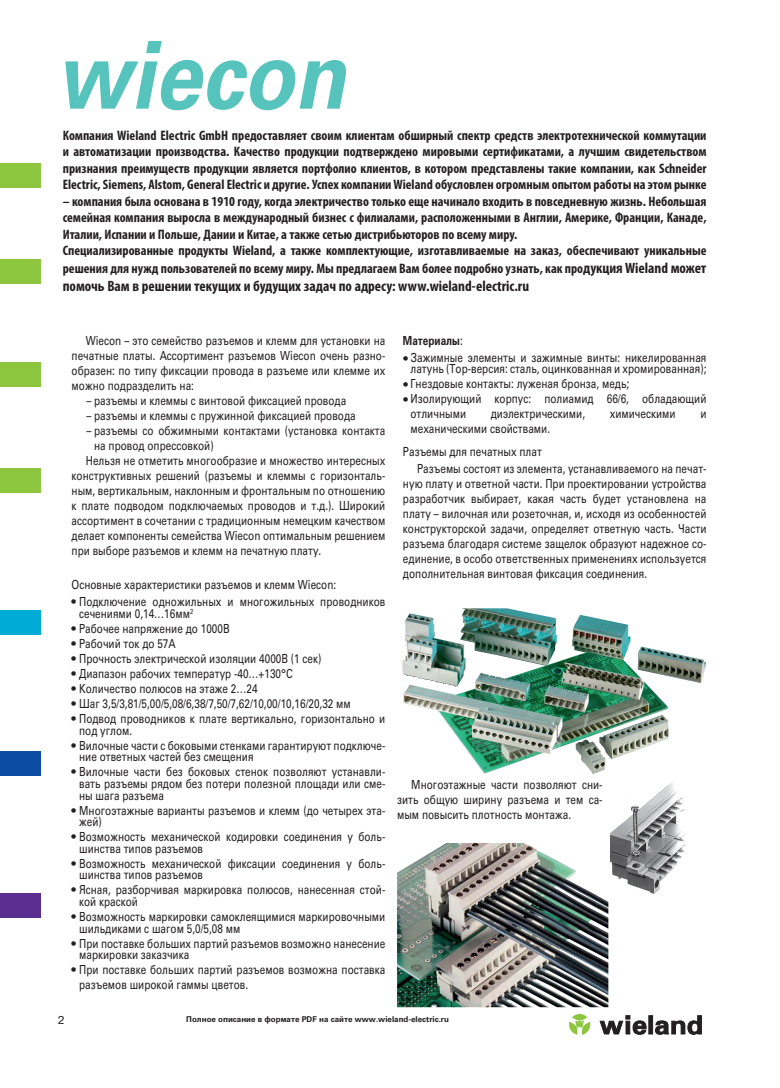
<style>
.page{position:relative;width:780px;height:1088px;background:#fff}
.page>*{position:absolute;margin:0;border:0;box-sizing:border-box;transform-origin:0 0}
.t1{font:italic 700 93.75px "Univers WCYC";color:#57c3bd;scale:1.12 1}
.t2{font:700 condensed 15px "Myriad Pro";color:#231f20}
.t3{font:700 condensed 13.75px/16.5px "Myriad Pro";color:#231f20;text-align:justify}
.t4{font:12.5px/15px "Univers WCYC";color:#231f20}
.t5{font:700 12.5px "Univers WCYC";color:#231f20}
.t6{font:700 8px "Univers WCYC";color:#231f20;scale:1.25 1}
.s1{font-size:15px}
.s2{font-weight:400}
</style>
<div class="page">
<div style="left:0;top:362px;width:41px;height:25px;background:#8bc63e"></div>
<div style="left:0;top:259px;width:41px;height:25px;background:#8bc63e"></div>
<div style="left:0;top:163px;width:41px;height:25px;background:#8bc63e"></div>
<div style="left:0;top:468px;width:41px;height:25px;background:#8bc63e"></div>
<div style="left:0;top:610px;width:41px;height:24px;background:#00acd5"></div>
<div style="left:0;top:751px;width:41px;height:25px;background:#0d4da1"></div>
<div style="left:0;top:893px;width:41px;height:25px;background:#5b2e91"></div>
<svg style="left:599px;top:1015px;width:102px;height:20px"></svg>
<svg style="left:569px;top:1014px;width:21px;height:21px"></svg>
<img style="left:402px;top:608px;width:303px;height:166px">
<img style="left:397px;top:843px;width:211px;height:164px">
<img style="left:610px;top:782px;width:76px;height:111px">
<h1 class="t1" style="left:56px;top:20px;width:260px">wiecon</h1>
<p class="t3" style="left:63px;top:127px;width:645px">Компания Wieland Electric GmbH предоставляет своим клиентам обширный спектр средств электротехнической коммутации и автоматизации производства. Качество продукции подтверждено мировыми сертификатами, а лучшим свидетельством признания преимуществ продукции является портфолио клиентов, в котором представлены такие компании, как Schneider Electric, Siemens, Alstom, General Electric и другие. Успех компании Wieland обусловлен огромным опытом работы на этом рынке</p>
<p class="t3" style="left:63px;top:193px;width:645px;text-align:left">– компания была основана в 1910 году, когда электричество только еще начинало входить в повседневную жизнь. Небольшая семейная компания выросла в международный бизнес с филиалами, расположенными в Англии, Америке, Франции, Канаде, Италии, Испании и Польше, Дании и Китае, а также сетью дистрибьюторов по всему миру.<br>Специализированные продукты Wieland, а также комплектующие, изготавливаемые на заказ, обеспечивают уникальные</p>
<p class="t3" style="left:63px;top:260px;width:645px">решения для нужд пользователей по всему миру. Мы предлагаем Вам более подробно узнать, как про<span class="s1">дукция Wieland может</span></p>
<p class="t2" style="left:63px;top:277px;width:468px">помочь Вам в решении текущих и будущих задач по адресу: www.wieland-electric.ru</p>
<p class="t4" style="left:72px;top:332px;width:315px;text-align:justify;text-indent:14px">Wiecon – это семейство разъемов и клемм для установки на пе чат ные платы. Ассортимент разъемов Wiecon очень разно&shy;образен: по типу фиксации провода в разъеме или клемме их можно под раз де лить на:</p>
<p class="t4" style="left:87px;top:392px;width:261px">– разъемы и клеммы с винтовой фиксацией провода</p>
<p class="t4" style="left:87px;top:407px;width:270px">– разъемы и клеммы с пружинной фиксацией провода</p>
<p class="t4" style="left:87px;top:422px;width:300px">– разъемы со обжимными контактами (установка контакта</p>
<p class="t4" style="left:94px;top:437px;width:121px">на про во д опрессовкой)</p>
<p class="t4" style="left:86px;top:452px;width:301px">Нельзя не отметить многообразие и множество интересных</p>
<p class="t4" style="left:72px;top:467px;width:315px">кон структивных решений (разъемы и клеммы с горизонталь-</p>
<p class="t4" style="left:72px;top:482px;width:315px">ным, вер тикальным, наклонным и фронтальным по отношению</p>
<p class="t4" style="left:72px;top:497px;width:315px">к плате под водом подключаемых проводов и т.д.). Широкий</p>
<p class="t4" style="left:72px;top:512px;width:315px">ассортимент в со че тании с традиционным немецким качеством</p>
<p class="t4" style="left:72px;top:527px;width:315px">делает компоненты семейства Wiecon оп ти мальным ре шением</p>
<p class="t4" style="left:72px;top:542px;width:251px">при выборе разъемов и клемм на печатную пла ту.</p>
<p class="t4" style="left:72px;top:577px;width:266px">Основные характеристики разъемов и клемм Wiecon:</p>
<p class="t4" style="left:79px;top:596px;width:308px;line-height:11.6px;text-indent:-8px">• Подключение одножильных и многожильных проводников се че ниями 0,14…16мм<sup>2</sup></p>
<p class="t4" style="left:72px;top:621px;width:160px">• Рабочее напряжение до 1000В</p>
<p class="t4" style="left:72px;top:636px;width:106px">• Рабочий ток до 57А</p>
<p class="t4" style="left:72px;top:651px;width:251px">• Прочность электрической изоляции 4000В (1 сек)</p>
<p class="t4" style="left:72px;top:666px;width:223px">• Диапазон рабочих температур -40…+130°С</p>
<p class="t4" style="left:72px;top:681px;width:187px">• Количество полюсов на этаже 2…24</p>
<p class="t4" style="left:72px;top:696px;width:281px">• Шаг 3,5/3,81/5,00/5,08/6,38/7,50/7,62/10,00/10,16/20,32 мм</p>
<p class="t4" style="left:79px;top:713px;width:308px;line-height:11.6px;text-indent:-8px">• Подвод проводников к плате вертикально, горизонтально и под уг лом.</p>
<p class="t4" style="left:79px;top:739px;width:308px;line-height:11.6px;text-indent:-8px">• Вилочные части с боковыми стенками гарантируют подключе&shy;ние от вет ных частей без смещения</p>
<p class="t4" style="left:79px;top:766px;width:308px;line-height:11.6px;text-align:justify;text-indent:-8px">• Вилочные части без боковых стенок позволяют устанавли&shy;вать разъе мы рядом без потери полезной площади или сме&shy;ны шага разъема</p>
<p class="t4" style="left:79px;top:804px;width:308px;line-height:11.6px;text-indent:-8px">• Многоэтажные варианты разъемов и клемм (до четырех эта&shy;жей)</p>
<p class="t4" style="left:79px;top:831px;width:308px;line-height:11.6px;text-indent:-8px">• Возможность механической кодировки соединения у боль&shy;шинства ти пов разъемов</p>
<p class="t4" style="left:79px;top:857px;width:308px;line-height:11.6px;text-indent:-8px">• Возможность механической фиксации соединения у боль&shy;шинства ти пов разъемов</p>
<p class="t4" style="left:79px;top:884px;width:308px;line-height:11.6px;text-indent:-8px">• Ясная, разборчивая маркировка полюсов, нанесенная стой&shy;кой крас кой</p>
<p class="t4" style="left:79px;top:911px;width:308px;line-height:11.6px;text-indent:-8px">• Возможность маркировки самоклеящимися маркировочными шиль ди ка ми с шагом 5,0/5,08 мм</p>
<p class="t4" style="left:79px;top:937px;width:308px;line-height:11.6px;text-indent:-8px">• При поставке больших партий разъемов возможно нанесение мар ки ровки заказчика</p>
<p class="t4" style="left:79px;top:962px;width:308px;text-indent:-8px">• При поставке больших партий разъемов возможна поставка разъе мов широкой гаммы цветов.</p>
<p class="t5" style="left:403px;top:333px;width:61px">Материалы<span class="s2">:</span></p>
<p class="t4" style="left:403px;top:351px;width:305px;line-height:11.6px;text-align:right">• Зажимные элементы и зажимные винты: никелированная латунь (Тор-версия: сталь, оцинкованная и хромированная);</p>
<p class="t4" style="left:403px;top:376px;width:228px">• Гнездовые контакты: луженая бронза, медь;</p>
<p class="t4" style="left:410px;top:391px;width:297px;text-indent:-8px">•Изолирующий корпус: полиамид 66/6, обладающий отличными</p>
<p class="t4" style="left:491px;top:406px;width:96px">ди э ле ктрическими,</p>
<p class="t4" style="left:610px;top:406px;width:67px">химическими</p>
<p class="t4" style="left:700px;top:406px;width:8px">и</p>
<p class="t4" style="left:410px;top:421px;width:141px">механическими свойствами.</p>
<p class="t4" style="left:417px;top:443px;width:291px;line-height:17.1px;text-indent:-14px">Разъемы для печатных плат<br>Разъемы состоят из элемента, устанавливаемого на печат-</p>
<p class="t4" style="left:403px;top:476px;width:305px;text-align:justify">ную пла ту и ответной части. При проектировании устройства разработчик вы бирает, какая часть будет установлена на плату – вилочная или ро зе точная, и, исходя из особенностей конструкторской задачи, опре де ляет ответную часть. Части разъема благодаря системе защелок об ра зуют надежное со&shy;единение, в особо ответственных применениях ис пользуется дополнительная винтовая фиксация соединения.</p>
<p class="t4" style="left:397px;top:777px;width:207px;text-align:justify;text-indent:14px">Многоэтажные части позволяют сни&shy;зить общую ширину разъема и тем са&shy;мым повысить плотность монтажа.</p>
<p class="t6" style="left:186px;top:1014px;width:212px">Полное описание в формате PDF на сайте www.wieland-electric.ru</p>
</div>
